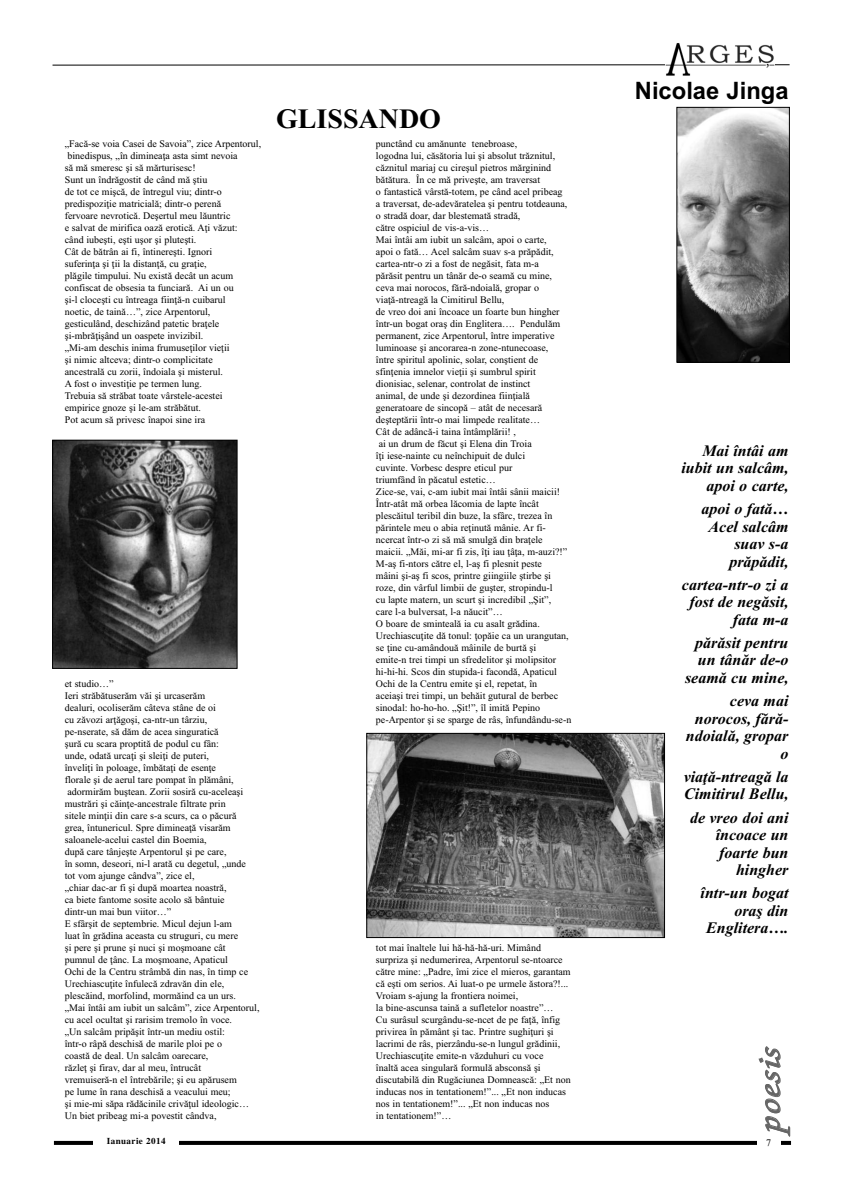
<style>
.page{position:relative;width:842px;height:1191px;background:#fff}
.page>*{position:absolute;margin:0;border:0;box-sizing:border-box;transform-origin:0 0}
.t1{font:32px "Zurich Calligraphic";color:#666;scale:1.2 1}
.t2{font:700 28px "Times New Roman";color:#000}
.t3{font:700 24px "Arial";color:#000}
.t4{font:italic 700 16px/17.5px "Times New Roman";color:#000;text-align:right}
.t5{font:10px/12px "Times New Roman";color:#000}
.t6{font:700 9px "Toronto";letter-spacing:.05em;color:#000}
</style>
<div class="page">
<svg style="left:52px;top:64px;width:738px;height:2px"></svg>
<img style="left:665px;top:43px;width:109px;height:33px">
<svg style="left:54px;top:1140px;width:737px;height:4px;background:#3a3a3a"></svg>
<div style="left:757px;top:1137px;width:23px;height:12px;background:#fff"></div>
<div style="left:94px;top:1135px;width:85px;height:13px;background:#fff"></div>
<img style="left:679px;top:109px;width:108px;height:251px">
<div style="left:677px;top:107px;width:112px;height:255px;border:1px solid #000"></div>
<img style="left:369px;top:735px;width:294px;height:200px">
<div style="left:367px;top:733px;width:298px;height:204px;border:1px solid #000"></div>
<img style="left:54px;top:442px;width:181px;height:224px">
<div style="left:52px;top:440px;width:185px;height:228px;border:1px solid #000"></div>
<h2 class="t2" style="left:276px;top:102px;width:166px">GLISSANDO</h2>
<h3 class="t3" style="left:635px;top:76px;width:155px">Nicolae Jinga</h3>
<p class="t5" style="left:376px;top:137px;width:197px">punctând cu amănunte tenebroase,<br>logodna lui, căsătoria lui şi absolut trăznitul, căznitul mariaj cu cireşul pietros mărginind bătătura. În ce mă priveşte, am traversat<br>o fantastică vârstă-totem, pe când acel pribeag<br>a traversat, de-adevăratelea şi pentru totdeauna, o stradă doar, dar blestemată stradă,<br>către ospiciul de vis-a-vis…<br>Mai întâi am iubit un salcâm, apoi o carte,<br>apoi o fată… Acel salcâm suav s-a prăpădit, cartea-ntr-o zi a fost de negăsit, fata m-a<br>părăsit pentru un tânăr de-o seamă cu mine, ceva mai norocos, fără-ndoială, gropar o viaţă-ntreagă la Cimitirul Bellu,<br>de vreo doi ani încoace un foarte bun hingher într-un bogat oraş din Englitera…. Pendulăm permanent, zice Arpentorul, între imperative luminoase şi ancorarea-n zone-ntunecoase,<br>între spiritul apolinic, solar, conştient de sfinţenia imnelor vieţii şi sumbrul spirit dionisiac, selenar, controlat de instinct<br>animal, de unde şi dezordinea fiinţială generatoare de sincopă – atât de necesară deşteptării într-o mai limpede realitate…<br>Cât de adâncă-i taina întâmplării! ,<br>ai un drum de făcut şi Elena din Troia<br>îţi iese-nainte cu neînchipuit de dulci<br>cuvinte. Vorbesc despre eticul pur<br>triumfând în păcatul estetic…<br>Zice-se, vai, c-am iubit mai întâi sânii maicii!<br>Într-atât mă orbea lăcomia de lapte încât plescăitul teribil din buze, la sfârc, trezea în părintele meu o abia reţinută mânie. Ar fi&shy;ncercat într-o zi să mă smulgă din braţele maicii. „Măi, mi-ar fi zis, îţi iau ţâţa, m-auzi?!” M-aş fi-ntors către el, l-aş fi plesnit peste<br>mâini şi-aş fi scos, printre giingiile ştirbe şi roze, din vârful limbii de guşter, stropindu-l<br>cu lapte matern, un scurt şi incredibil „Şit”,<br>care l-a bulversat, l-a năucit”…<br>O boare de sminteală ia cu asalt grădina.<br>Urechiascuţite dă tonul: ţopăie ca un urangutan, se ţine cu-amândouă mâinile de burtă şi<br>emite-n trei timpi un sfredelitor şi molipsitor hi-hi-hi. Scos din stupida-i facondă, Apaticul Ochi de la Centru emite şi el, repetat, în<br>aceiaşi trei timpi, un behăit gutural de berbec sinodal: ho-ho-ho. „Şit!”, îl imită Pepino pe-Arpentor şi se sparge de râs, înfundându-se-n</p>
<p class="t5" style="left:65px;top:137px;width:198px">„Facă-se voia Casei de Savoia”, zice Arpentorul, binedispus, „în dimineaţa asta simt nevoia<br>să mă smeresc şi să mărturisesc!<br>Sunt un îndrăgostit de când mă ştiu<br>de tot ce mişcă, de întregul viu; dintr-o predispoziţie matricială; dintr-o perenă<br>fervoare nevrotică. Deşertul meu lăuntric<br>e salvat de mirifica oază erotică. Aţi văzut:<br>când iubeşti, eşti uşor şi pluteşti.<br>Cât de bătrân ai fi, întinereşti. Ignori<br>suferinţa şi ţii la distanţă, cu graţie,<br>plăgile timpului. Nu există decât un acum confiscat de obsesia ta funciară. Ai un ou<br>şi-l cloceşti cu întreaga fiinţă-n cuibarul<br>noetic, de taină…”, zice Arpentorul,<br>gesticulând, deschizând patetic braţele şi-mbrăţişând un oaspete invizibil.<br>„Mi-am deschis inima frumuseţilor vieţii<br>şi nimic altceva; dintr-o complicitate<br>ancestrală cu zorii, îndoiala şi misterul.<br>A fost o investiţie pe termen lung.<br>Trebuia să străbat toate vârstele-acestei<br>empirice gnoze şi le-am străbătut.<br>Pot acum să privesc înapoi sine ira</p>
<h3 class="t4" style="left:681px;top:441px;width:109px">Mai întâi am iubit un salcâm, apoi o carte,</h3>
<h3 class="t4" style="left:701px;top:500px;width:89px">apoi o fată…<br>Acel salcâm suav s-a prăpădit,</h3>
<h3 class="t4" style="left:682px;top:575px;width:108px">cartea-ntr-o zi a fost de negăsit, fata m-a</h3>
<h3 class="t4" style="left:685px;top:633px;width:105px">părăsit pentru un tânăr de-o seamă cu mine,</h3>
<h3 class="t4" style="left:686px;top:692px;width:104px">ceva mai norocos, fără&shy;ndoială, gropar o</h3>
<h3 class="t4" style="left:684px;top:767px;width:106px;text-align:left">viaţă-ntreagă la<br>Cimitirul Bellu,</h3>
<h3 class="t4" style="left:690px;top:808px;width:100px">de vreo doi ani încoace un foarte bun hingher</h3>
<h3 class="t4" style="left:700px;top:884px;width:89px">într-un bogat oraş din<br>Englitera….</h3>
<p class="t5" style="left:65px;top:677px;width:196px">et studio…”<br>Ieri străbătuserăm văi şi urcaserăm<br>dealuri, ocoliserăm câteva stâne de oi<br>cu zăvozi arţăgoşi, ca-ntr-un târziu,<br>pe-nserate, să dăm de acea singuratică<br>şură cu scara proptită de podul cu fân:<br>unde, odată urcaţi şi sleiţi de puteri,<br>înveliţi în poloage, îmbătaţi de esenţe<br>florale şi de aerul tare pompat în plămâni, adormirăm buştean. Zorii sosiră cu-aceleaşi mustrări şi căinţe-ancestrale filtrate prin<br>sitele minţii din care s-a scurs, ca o păcură<br>grea, întunericul. Spre dimineaţă visarăm saloanele-acelui castel din Boemia,<br>după care tânjeşte Arpentorul şi pe care,<br>în somn, deseori, ni-l arată cu degetul, „unde<br>tot vom ajunge cândva”, zice el,<br>„chiar dac-ar fi şi după moartea noastră,<br>ca biete fantome sosite acolo să bântuie<br>dintr-un mai bun viitor…”<br>E sfârşit de septembrie. Micul dejun l-am<br>luat în grădina aceasta cu struguri, cu mere<br>şi pere şi prune şi nuci şi moşmoane cât<br>pumnul de ţânc. La moşmoane, Apaticul<br>Ochi de la Centru strâmbă din nas, în timp ce Urechiascuţite înfulecă zdravăn din ele, plescăind, morfolind, mormăind ca un urs.<br>„Mai întâi am iubit un salcâm”, zice Arpentorul, cu acel ocultat şi rarisim tremolo în voce.<br>„Un salcâm pripăşit într-un mediu ostil:<br>într-o râpă deschisă de marile ploi pe o<br>coastă de deal. Un salcâm oarecare,<br>răzleţ şi firav, dar al meu, întrucât<br>vremuiseră-n el întrebările; şi eu apărusem<br>pe lume în rana deschisă a veacului meu;<br>şi mie-mi săpa rădăcinile crivăţul ideologic… Un biet pribeag mi-a povestit cândva,</p>
<p class="t5" style="left:376px;top:941px;width:196px">tot mai înaltele lui hă-hă-hă-uri. Mimând surpriza şi nedumerirea, Arpentorul se-ntoarce către mine: „Padre, îmi zice el mieros, garantam că eşti om serios. Ai luat-o pe urmele ăstora?!...<br>Vroiam s-ajung la frontiera noimei,<br>la bine-ascunsa taină a sufletelor noastre”…<br>Cu surâsul scurgându-se-ncet de pe faţă, înfig privirea în pământ şi tac. Printre sughiţuri şi lacrimi de râs, pierzându-se-n lungul grădinii, Urechiascuţite emite-n văzduhuri cu voce<br>înaltă acea singulară formulă absconsă şi discutabilă din Rugăciunea Domnească: „Et non inducas nos in tentationem!”... „Et non inducas nos in tentationem!”... „Et non inducas nos<br>in tentationem!”…</p>
<h1 class="t1" style="left:753px;top:1130px;width:73px;rotate:-90deg">poesis</h1>
<p class="t6" style="left:107px;top:1137px;width:60px">Ianuarie 2014</p>
<p class="t5" style="left:766px;top:1136px;width:6px">7</p>
</div>
